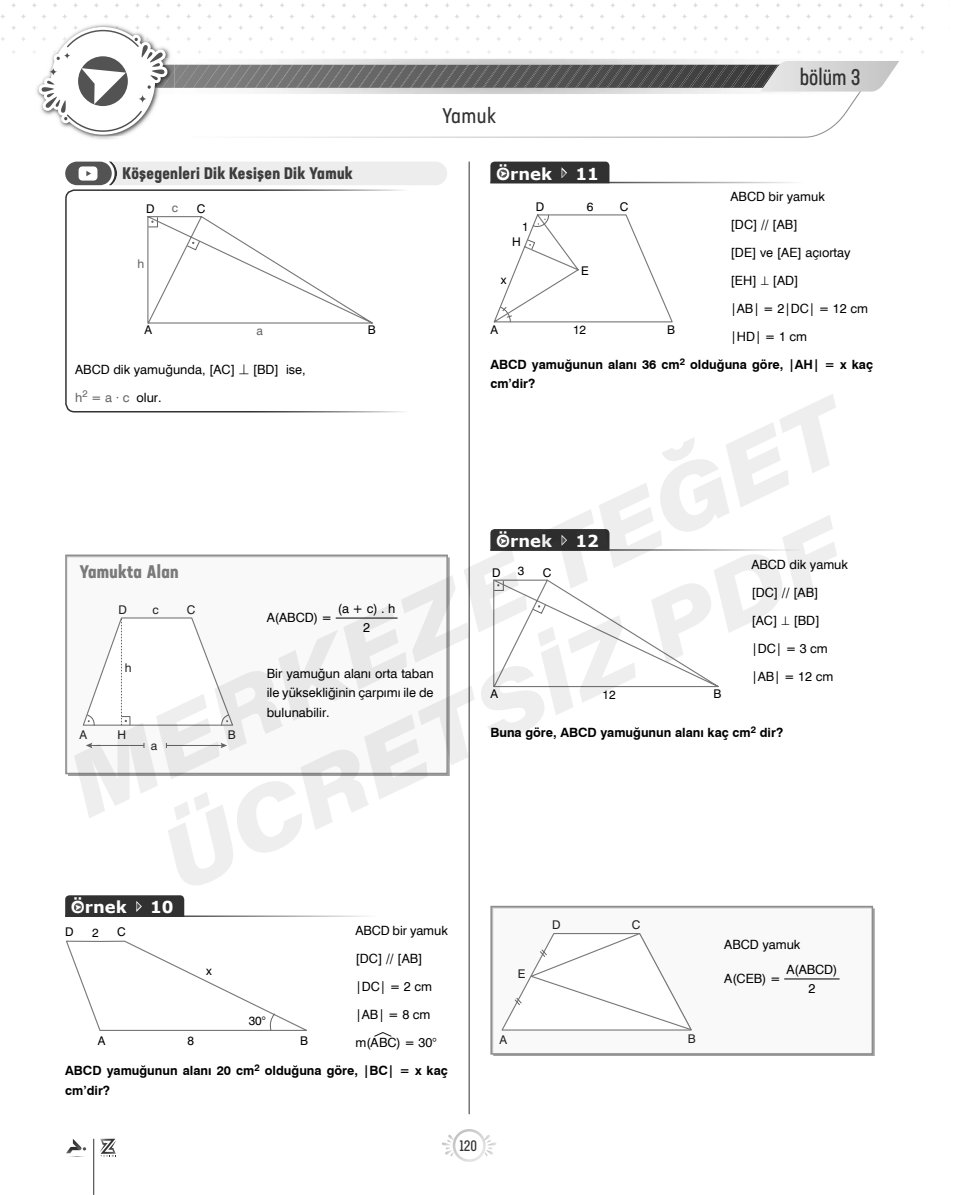
<style>
.page{position:relative;width:961px;height:1195px;background:#fff}
.page>*{position:absolute;margin:0;border:0;box-sizing:border-box;transform-origin:0 0}
.t1{font:22.5px "Neusa Next Std Compact";color:#313131}
.t2{font:condensed 21px "Neusa Next Std";letter-spacing:.02em;color:#313131}
.t3{font:700 condensed 18px "Neusa Next Std";letter-spacing:.02em;color:#7a7a7a}
.t4{font:700 condensed 16.5px "Neusa Next Std";letter-spacing:.02em;color:#3d3d3d}
.t5{font:700 16.5px "Verdana";color:#fff}
.t6{font:15px "Neusa Next Std Compact";color:#313131}
.t7{font:12.75px/28px "Swiss 721 BT";color:#000;text-align:center}
.t8{font:700 12.75px "Swiss 721 BT";color:#000}
.t9{font:12px "Swiss 721 BT";color:#000}
.t10{font:12px "Swis 721 BT Roman";color:#212121}
.t11{font:12px "Swiss 721 BT";color:#636363}
.s1{font-family:"FSEMBOLLER"}
.s2{color:#636363}
.s3{font-family:"MM Etc"}
</style>
<div class="page">
<hr style="left:469px;top:162px;width:1px;height:952px;background:#313131">
<img style="left:264px;top:132px;width:561px;height:6px">
<img style="left:611px;top:3px;width:314px;height:5px">
<img style="left:36px;top:24px;width:95px;height:115px">
<img style="left:94px;top:137px;width:37px;height:1px">
<img style="left:34px;top:25px;width:126px;height:30px">
<svg style="left:442px;top:1129px;width:54px;height:33px"></svg>
<svg style="left:66px;top:1139px;width:20px;height:18px"></svg>
<hr style="left:93px;top:1139px;width:1px;height:55px;background:#313131">
<svg style="left:100px;top:1139px;width:16px;height:18px"></svg>
<svg style="left:38px;top:30px;width:861px;height:102px"></svg>
<div style="left:477px;top:896px;width:409px;height:159px;background:#f9f9f9"></div>
<div style="left:490px;top:906px;width:383px;height:148px;border:2px solid #8d8d8d"></div>
<hr style="left:784px;top:978px;width:56px;height:1px;background:#000">
<svg style="left:501px;top:933px;width:191px;height:98px"></svg>
<div style="left:52px;top:545px;width:409px;height:230px;background:#f9f9f9"></div>
<hr style="left:166px;top:745px;width:57px;height:1px;background:#636363">
<svg style="left:221px;top:743px;width:6px;height:5px"></svg>
<hr style="left:90px;top:745px;width:54px;height:1px;background:#636363">
<svg style="left:86px;top:743px;width:6px;height:5px"></svg>
<svg style="left:83px;top:617px;width:150px;height:109px"></svg>
<hr style="left:336px;top:618px;width:61px;height:1px;background:#000">
<div style="left:65px;top:554px;width:383px;height:220px;border:2px solid #8d8d8d"></div>
<svg style="left:490px;top:162px;width:119px;height:20px;background:#383838"></svg>
<hr style="left:490px;top:182px;width:313px;height:1px;background:#313131">
<svg style="left:493px;top:214px;width:180px;height:109px"></svg>
<svg style="left:65px;top:895px;width:119px;height:20px;background:#3b3b3b"></svg>
<hr style="left:65px;top:915px;width:313px;height:2px;background:#313131">
<svg style="left:66px;top:940px;width:241px;height:91px"></svg>
<svg style="left:490px;top:529px;width:119px;height:20px;background:#393939"></svg>
<hr style="left:490px;top:549px;width:313px;height:2px;background:#313131">
<svg style="left:493px;top:579px;width:226px;height:109px"></svg>
<svg style="left:147px;top:216px;width:226px;height:108px"></svg>
<div style="left:65px;top:189px;width:383px;height:223px;border:2px solid #fff;border-radius:9px"></div>
<svg style="left:65px;top:162px;width:382px;height:23px;background:#e0e0e0"></svg>
<h1 class="t1" style="left:800px;top:63px;width:62px">bölüm 3</h1>
<h2 class="t2" style="left:442px;top:103px;width:56px">Yamuk</h2>
<p class="t4" style="left:123px;top:163px;width:232px">Köşegenleri Dik Kesişen Dik Yamuk</p>
<p class="t9" style="left:146px;top:202px;width:10px">D</p>
<p class="t11" style="left:172px;top:200px;width:8px">c</p>
<p class="t11" style="left:137px;top:256px;width:8px">h</p>
<p class="t9" style="left:197px;top:202px;width:10px">C</p>
<p class="t9" style="left:145px;top:323px;width:9px">A</p>
<p class="t9" style="left:368px;top:323px;width:9px">B</p>
<p class="t11" style="left:257px;top:323px;width:8px">a</p>
<p class="t7" style="left:75px;top:355px;width:232px;text-align:left">ABCD dik yamuğunda, [AC] <span class="s1">^</span> [BD] ise, <span class="s2">h</span><sup>2</sup> <span class="s2">= a ∙ c</span> olur.</p>
<p class="t5" style="left:496px;top:163px;width:104px">Örnek <sup>✔</sup> 11</p>
<p class="t9" style="left:536px;top:200px;width:10px">D</p>
<p class="t7" style="left:730px;top:182px;width:96px">ABCD bir yamuk</p>
<p class="t7" style="left:730px;top:210px;width:69px">[DC] // [AB]</p>
<p class="t7" style="left:730px;top:238px;width:122px">[DE] ve [AE] açıortay</p>
<p class="t7" style="left:730px;top:266px;width:70px">[EH] <span class="s3">=</span> [AD]</p>
<p class="t7" style="left:730px;top:294px;width:139px">|AB| = 2|DC| = 12 cm</p>
<p class="t7" style="left:730px;top:322px;width:78px">|HD| = 1 cm</p>
<p class="t8" style="left:490px;top:355px;width:384px">ABCD yamuğunun alanı 36 cm<sup>2</sup> olduğuna göre, |AH| = x kaç</p>
<p class="t8" style="left:490px;top:375px;width:46px">cm’dir?</p>
<p class="t9" style="left:587px;top:200px;width:8px">6</p>
<p class="t9" style="left:620px;top:200px;width:10px">C</p>
<p class="t9" style="left:522px;top:219px;width:8px">1</p>
<p class="t9" style="left:512px;top:235px;width:10px">H</p>
<p class="t9" style="left:581px;top:264px;width:9px">E</p>
<p class="t9" style="left:501px;top:272px;width:7px">x</p>
<p class="t9" style="left:490px;top:322px;width:9px">A</p>
<p class="t9" style="left:573px;top:323px;width:15px">12</p>
<p class="t9" style="left:667px;top:322px;width:9px">B</p>
<h3 class="t3" style="left:79px;top:560px;width:101px">Yamukta Alan</h3>
<p class="t10" style="left:119px;top:602px;width:10px">D</p>
<p class="t10" style="left:153px;top:602px;width:8px">c</p>
<p class="t10" style="left:187px;top:602px;width:10px">C</p>
<p class="t10" style="left:125px;top:660px;width:8px">h</p>
<p class="t10" style="left:117px;top:727px;width:10px">H</p>
<p class="t10" style="left:79px;top:727px;width:9px">A</p>
<p class="t10" style="left:228px;top:727px;width:9px">B</p>
<p class="t10" style="left:151px;top:738px;width:8px">a</p>
<p class="t7" style="left:267px;top:603px;width:67px">A(ABCD) =</p>
<p class="t7" style="left:338px;top:599px;width:59px;line-height:19px">(a + c) . h<br>2</p>
<p class="t7" style="left:267px;top:663px;width:168px;line-height:19.5px;text-align:justify">Bir yamuğun alanı orta taban ile yüksekliğinin çarpımı ile de bulunabilir.</p>
<p class="t5" style="left:496px;top:530px;width:104px">Örnek <sup>✔</sup> 12</p>
<p class="t9" style="left:518px;top:564px;width:8px">3</p>
<p class="t9" style="left:492px;top:565px;width:10px">D</p>
<p class="t7" style="left:751px;top:550px;width:98px;text-align:left">ABCD dik yamuk [DC] // [AB]<br>[AC] <span class="s3">=</span> [BD] |DC| = 3 cm |AB| = 12 cm</p>
<p class="t9" style="left:543px;top:565px;width:10px">C</p>
<p class="t9" style="left:490px;top:686px;width:9px">A</p>
<p class="t9" style="left:602px;top:687px;width:15px">12</p>
<p class="t9" style="left:714px;top:686px;width:9px">B</p>
<p class="t8" style="left:490px;top:723px;width:294px">Buna göre, ABCD yamuğunun alanı kaç cm<sup>2</sup> dir?</p>
<p class="t5" style="left:71px;top:896px;width:104px">Örnek <sup>✔</sup> 10</p>
<p class="t9" style="left:92px;top:925px;width:8px">2</p>
<p class="t7" style="left:355px;top:916px;width:94px">ABCD bir yamuk</p>
<p class="t7" style="left:355px;top:944px;width:69px">[DC] // [AB]</p>
<p class="t7" style="left:355px;top:972px;width:78px">|DC| = 2 cm</p>
<p class="t7" style="left:355px;top:1000px;width:77px">|AB| = 8 cm</p>
<p class="t7" style="left:355px;top:1028px;width:83px">m(A<span class="s1">é</span>BC) = 30°</p>
<p class="t8" style="left:65px;top:1062px;width:384px">ABCD yamuğunun alanı 20 cm<sup>2</sup> olduğuna göre, |BC| = x kaç</p>
<p class="t8" style="left:65px;top:1081px;width:46px">cm’dir?</p>
<p class="t9" style="left:117px;top:925px;width:10px">C</p>
<p class="t9" style="left:65px;top:925px;width:10px">D</p>
<p class="t9" style="left:206px;top:963px;width:7px">x</p>
<p class="t9" style="left:249px;top:1014px;width:19px">30°</p>
<p class="t9" style="left:98px;top:1033px;width:9px">A</p>
<p class="t9" style="left:300px;top:1033px;width:9px">B</p>
<p class="t9" style="left:187px;top:1033px;width:8px">8</p>
<p class="t6" style="left:459px;top:1137px;width:19px">120</p>
<p class="t10" style="left:518px;top:966px;width:9px">E</p>
<p class="t10" style="left:552px;top:917px;width:10px">D</p>
<p class="t10" style="left:632px;top:917px;width:10px">C</p>
<p class="t10" style="left:499px;top:1033px;width:9px">A</p>
<p class="t10" style="left:688px;top:1032px;width:9px">B</p>
<p class="t7" style="left:724px;top:930px;width:78px">ABCD yamuk</p>
<p class="t7" style="left:724px;top:964px;width:58px">A(CEB) =</p>
<p class="t7" style="left:786px;top:960px;width:53px;line-height:19px">A(ABCD)<br>2</p>
</div>
